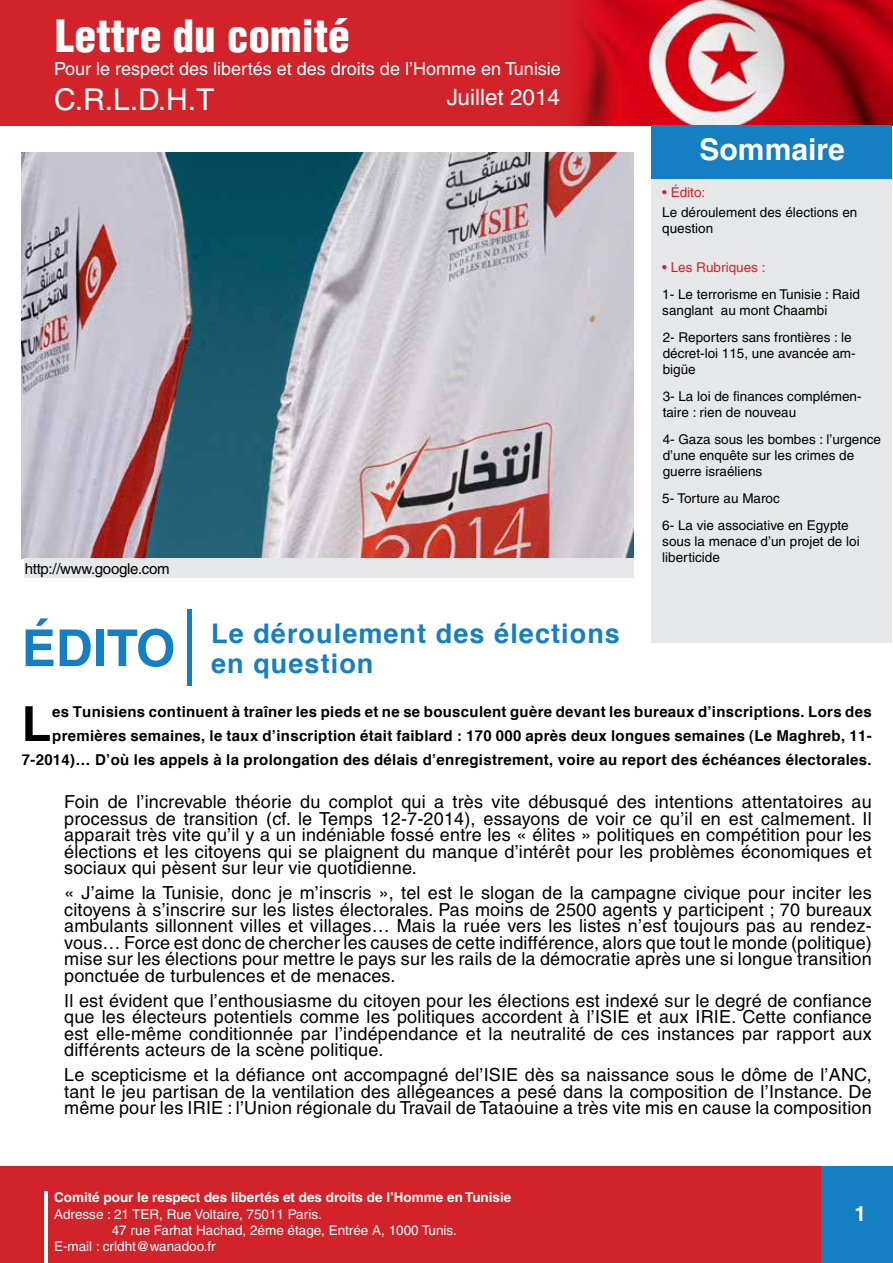
<style>
.page{position:relative;width:893px;height:1263px;background:#fff}
.page>*{position:absolute;margin:0;border:0;box-sizing:border-box;transform-origin:0 0}
.t1{font:700 48.3px "Helvetica";color:#000}
.t2{font:900 condensed 43.5px "Helvetica";color:#fff}
.t3{font:30px "Helvetica";color:#fff}
.t4{font:700 30px "Helvetica CE";color:#fff}
.t5{font:700 27px/30px "Helvetica";letter-spacing:.04em;color:#157fc3}
.t6{font:22.5px "Helvetica";color:#fff}
.t7{font:700 21px "Helvetica CE";color:#fff}
.t8{font:18px/16.5px "Helvetica";letter-spacing:.01em;color:#000;text-align:justify}
.t9{font:18px "Helvetica";color:#fff}
.t10{font:700 15px/24px "Helvetica";letter-spacing:.02em;color:#000;text-align:right}
.t11{font:15px "Helvetica";letter-spacing:-.02em;color:#000}
.t12{font:13.5px/16.2px "Helvetica";color:#000}
.t13{font:13.5px "Helvetica";color:#fff}
.t14{font:700 13.5px "Helvetica CE";color:#fff}
.t15{font:13.5px "Helvetica";color:#d2232a}
</style>
<div class="page">
<div style="left:0;top:0;width:893px;height:126px;background:#d2232a"></div>
<img style="left:578px;top:0;width:315px;height:126px">
<div style="left:821px;top:1166px;width:72px;height:96px;background:#157fc3"></div>
<svg style="left:577px;top:0;width:72px;height:125px;background:#cc0816"></svg>
<div style="left:651px;top:125px;width:241px;height:518px;background:#e6e7e8"></div>
<div style="left:651px;top:126px;width:241px;height:53px;background:#157fc3"></div>
<hr style="left:188px;top:609px;width:4px;height:77px;background:#157fc3">
<div style="left:0;top:1166px;width:821px;height:96px;background:#d2232a"></div>
<hr style="left:45px;top:1192px;width:3px;height:71px;background:#fff">
<img style="left:22px;top:152px;width:612px;height:407px">
<div style="left:25px;top:558px;width:609px;height:20px;background:#e6e7e8"></div>
<h2 class="t2" style="left:55px;top:8px;width:296px">Lettre du comité</h2>
<p class="t9" style="left:54px;top:59px;width:508px">Pour le respect des libertés et des droits de l’Homme en Tunisie</p>
<h3 class="t3" style="left:54px;top:82px;width:162px">C.R.L.D.H.T</h3>
<p class="t6" style="left:447px;top:84px;width:115px">Juillet 2014</p>
<p class="t11" style="left:25px;top:560px;width:146px">http://www.google.com</p>
<h3 class="t4" style="left:700px;top:132px;width:147px">Sommaire</h3>
<p class="t15" style="left:662px;top:185px;width:44px">• Édito:</p>
<p class="t12" style="left:662px;top:204px;width:197px">Le déroulement des élections en question</p>
<p class="t15" style="left:662px;top:260px;width:105px">• Les Rubriques :</p>
<p class="t12" style="left:662px;top:286px;width:199px">1- Le terrorisme en Tunisie : Raid sanglant au mont Chaambi</p>
<p class="t12" style="left:663px;top:329px;width:194px">2- Reporters sans frontières : le décret-loi 115, une avancée am&shy;bigüe</p>
<p class="t12" style="left:663px;top:388px;width:200px">3- La loi de finances complémen&shy;taire : rien de nouveau</p>
<p class="t12" style="left:663px;top:431px;width:220px">4- Gaza sous les bombes : l’urgence d’une enquête sur les crimes de guerre israéliens</p>
<p class="t12" style="left:662px;top:485px;width:188px;line-height:26.7px">5- Torture au Maroc<br>6- La vie associative en Egypte</p>
<p class="t12" style="left:662px;top:533px;width:199px">sous la menace d’un projet de loi liberticide</p>
<h3 class="t5" style="left:22px;top:618px;width:600px;text-indent:189px">Le déroulement des élections<br><sup>ÉDITO</sup> en question</h3>
<h1 class="t1" style="left:22px;top:693px;width:31px">L</h1>
<p class="t10" style="left:22px;top:699px;width:851px">es Tunisiens continuent à traîner les pieds et ne se bousculent guère devant les bureaux d’inscriptions. Lors des premières semaines, le taux d’inscription était faiblard : 170 000 après deux longues semaines (Le Maghreb, 11-<br>7-2014)… D’où les appels à la prolongation des délais d’enregistrement, voire au report des échéances électorales.</p>
<p class="t8" style="left:64px;top:793px;width:809px">Foin de l’increvable théorie du complot qui a très vite débusqué des intentions attentatoires au processus de transition (cf. le Temps 12-7-2014), essayons de voir ce qu’il en est calmement. Il apparait très vite qu’il y a un indéniable fossé entre les « élites » politiques en compétition pour les élections et les citoyens qui se plaignent du manque d’intérêt pour les problèmes économiques et sociaux qui pèsent sur leur vie quotidienne.</p>
<p class="t8" style="left:64px;top:884px;width:809px">« J’aime la Tunisie, donc je m’inscris », tel est le slogan de la campagne civique pour inciter les citoyens à s’inscrire sur les listes électorales. Pas moins de 2500 agents y participent ; 70 bureaux ambulants sillonnent villes et villages… Mais la ruée vers les listes n’est toujours pas au rendez&shy;vous… Force est donc de chercher les causes de cette indifférence, alors que tout le monde (politique) mise sur les élections pour mettre le pays sur les rails de la démocratie après une si longue transition ponctuée de turbulences et de menaces.</p>
<p class="t8" style="left:64px;top:992px;width:809px">Il est évident que l’enthousiasme du citoyen pour les élections est indexé sur le degré de confiance que les électeurs potentiels comme les politiques accordent à l’ISIE et aux IRIE. Cette confiance est elle-même conditionnée par l’indépendance et la neutralité de ces instances par rapport aux différents acteurs de la scène politique.</p>
<p class="t8" style="left:64px;top:1067px;width:809px">Le scepticisme et la défiance ont accompagné del’ISIE dès sa naissance sous le dôme de l’ANC, tant le jeu partisan de la ventilation des allégeances a pesé dans la composition de l’Instance. De même pour les IRIE : l’Union régionale du Travail de Tataouine a très vite mis en cause la composition</p>
<p class="t14" style="left:54px;top:1189px;width:459px">Comité pour le respect des libertés et des droits de l’Homme en Tunisie</p>
<p class="t13" style="left:54px;top:1206px;width:269px">Adresse : 21 TER, Rue Voltaire, 75011 Paris.</p>
<p class="t13" style="left:112px;top:1222px;width:347px">47 rue Farhat Hachad, 2éme étage, Entrée A, 1000 Tunis.</p>
<p class="t13" style="left:54px;top:1238px;width:163px">E-mail : crldht@wanadoo.fr</p>
<p class="t7" style="left:855px;top:1201px;width:13px">1</p>
</div>
